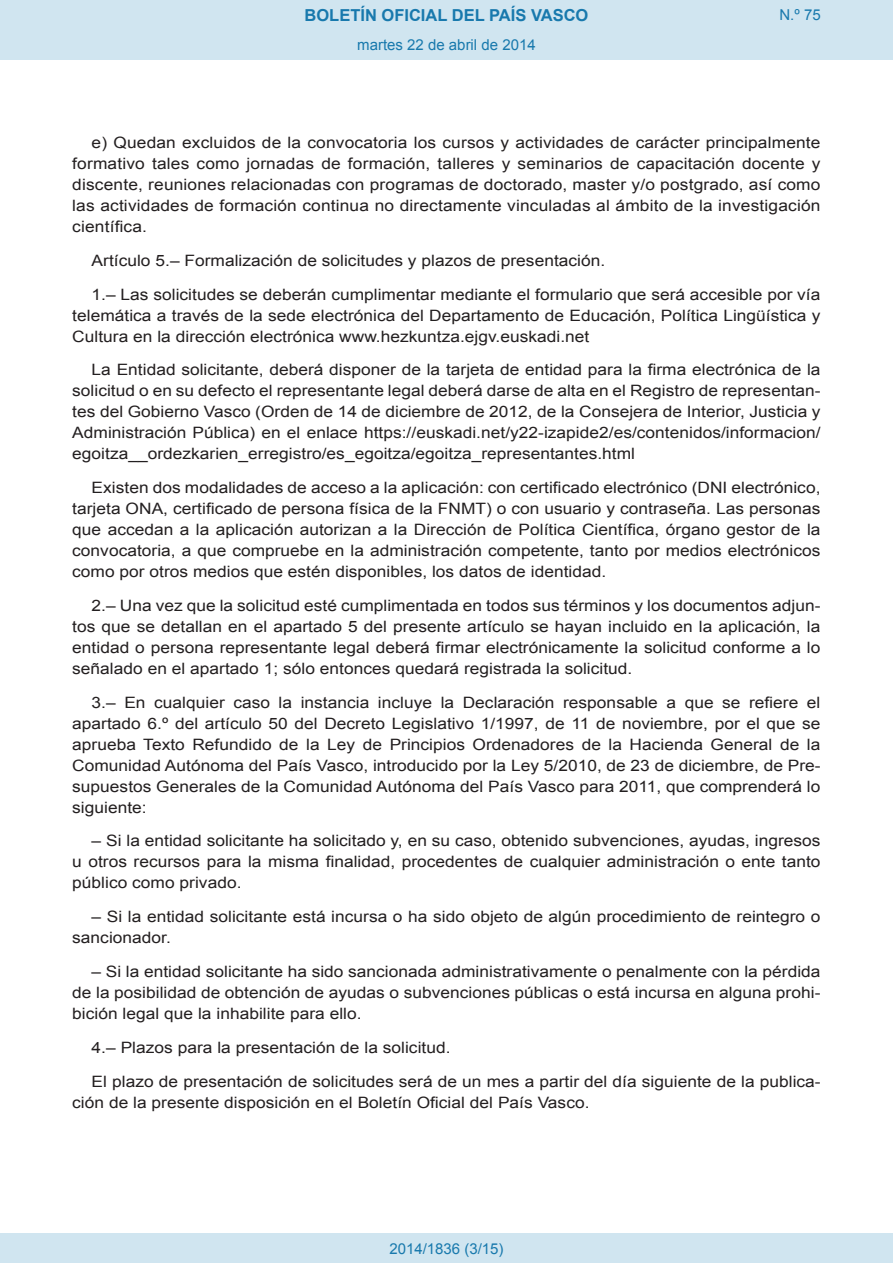
<style>
.page{position:relative;width:893px;height:1263px;background:#fff}
.page>*{position:absolute;margin:0;border:0;box-sizing:border-box;transform-origin:0 0}
.t1{font:700 16.5px "Arial";color:#1879ad}
.BOPVDetalle{font:15.6px/21px "Arial";color:#231f20;text-align:justify;scale:1.11 1}
.Paginacion_Centro{font:15px "Arial";color:#1879ad}
</style>
<div class="page">
<div style="left:0;top:0;width:893px;height:60px;background:#d0e5f0"></div>
<div style="left:0;top:1233px;width:893px;height:30px;background:#d0e5f0"></div>
<p class="t1" style="left:305px;top:4px;width:285px">BOLETÍN OFICIAL DEL PAÍS VASCO</p>
<p class="Paginacion_Centro" style="left:357px;top:35px;width:180px">martes 22 de abril de 2014</p>
<p class="Paginacion_Centro" style="left:779px;top:5px;width:43px">N.º 75</p>
<p class="BOPVDetalle" style="left:72px;top:132px;width:676px;text-indent:19px">e) Quedan excluidos de la convocatoria los cursos y actividades de carácter principalmente formativo tales como jornadas de formación, talleres y seminarios de capacitación docente y discente, reuniones relacionadas con programas de doctorado, master y/o postgrado, así como las actividades de formación continua no directamente vinculadas al ámbito de la investigación científica.</p>
<p class="BOPVDetalle" style="left:92px;top:250px;width:464px">Artículo 5.– Formalización de solicitudes y plazos de presentación.</p>
<p class="BOPVDetalle" style="left:72px;top:284px;width:676px;text-indent:19px">1.– Las solicitudes se deberán cumplimentar mediante el formulario que será accesible por vía telemática a través de la sede electrónica del Departamento de Educación, Política Lingüística y Cultura en la dirección electrónica www.hezkuntza.ejgv.euskadi.net</p>
<p class="BOPVDetalle" style="left:72px;top:360px;width:676px;text-indent:19px">La Entidad solicitante, deberá disponer de la tarjeta de entidad para la firma electrónica de la solicitud o en su defecto el representante legal deberá darse de alta en el Registro de representan&shy;tes del Gobierno Vasco (Orden de 14 de diciembre de 2012, de la Consejera de Interior, Justicia y Administración Pública) en el enlace https://euskadi.net/y22-izapide2/es/contenidos/informacion/ egoitza__ordezkarien_erregistro/es_egoitza/egoitza_representantes.html</p>
<p class="BOPVDetalle" style="left:72px;top:477px;width:676px;text-indent:19px">Existen dos modalidades de acceso a la aplicación: con certificado electrónico (DNI electrónico, tarjeta ONA, certificado de persona física de la FNMT) o con usuario y contraseña. Las personas que accedan a la aplicación autorizan a la Dirección de Política Científica, órgano gestor de la convocatoria, a que compruebe en la administración competente, tanto por medios electrónicos como por otros medios que estén disponibles, los datos de identidad.</p>
<p class="BOPVDetalle" style="left:72px;top:595px;width:676px;text-indent:19px">2.– Una vez que la solicitud esté cumplimentada en todos sus términos y los documentos adjun&shy;tos que se detallan en el apartado 5 del presente artículo se hayan incluido en la aplicación, la entidad o persona representante legal deberá firmar electrónicamente la solicitud conforme a lo señalado en el apartado 1; sólo entonces quedará registrada la solicitud.</p>
<p class="BOPVDetalle" style="left:72px;top:692px;width:676px;text-indent:19px">3.– En cualquier caso la instancia incluye la Declaración responsable a que se refiere el apartado 6.º del artículo 50 del Decreto Legislativo 1/1997, de 11 de noviembre, por el que se aprueba Texto Refundido de la Ley de Principios Ordenadores de la Hacienda General de la Comunidad Autónoma del País Vasco, introducido por la Ley 5/2010, de 23 de diciembre, de Pre&shy;supuestos Generales de la Comunidad Autónoma del País Vasco para 2011, que comprenderá lo siguiente:</p>
<p class="BOPVDetalle" style="left:72px;top:831px;width:676px;text-indent:19px">– Si la entidad solicitante ha solicitado y, en su caso, obtenido subvenciones, ayudas, ingresos u otros recursos para la misma finalidad, procedentes de cualquier administración o ente tanto público como privado.</p>
<p class="BOPVDetalle" style="left:72px;top:906px;width:675px;text-indent:19px">– Si la entidad solicitante está incursa o ha sido objeto de algún procedimiento de reintegro o sancionador.</p>
<p class="BOPVDetalle" style="left:72px;top:961px;width:676px;text-indent:19px">– Si la entidad solicitante ha sido sancionada administrativamente o penalmente con la pérdida de la posibilidad de obtención de ayudas o subvenciones públicas o está incursa en alguna prohi&shy;bición legal que la inhabilite para ello.</p>
<p class="BOPVDetalle" style="left:92px;top:1037px;width:325px">4.– Plazos para la presentación de la solicitud.</p>
<p class="BOPVDetalle" style="left:72px;top:1071px;width:676px;text-indent:19px">El plazo de presentación de solicitudes será de un mes a partir del día siguiente de la publica&shy;ción de la presente disposición en el Boletín Oficial del País Vasco.</p>
<p class="Paginacion_Centro" style="left:389px;top:1238px;width:116px">2014/1836 (3/15)</p>
</div>
